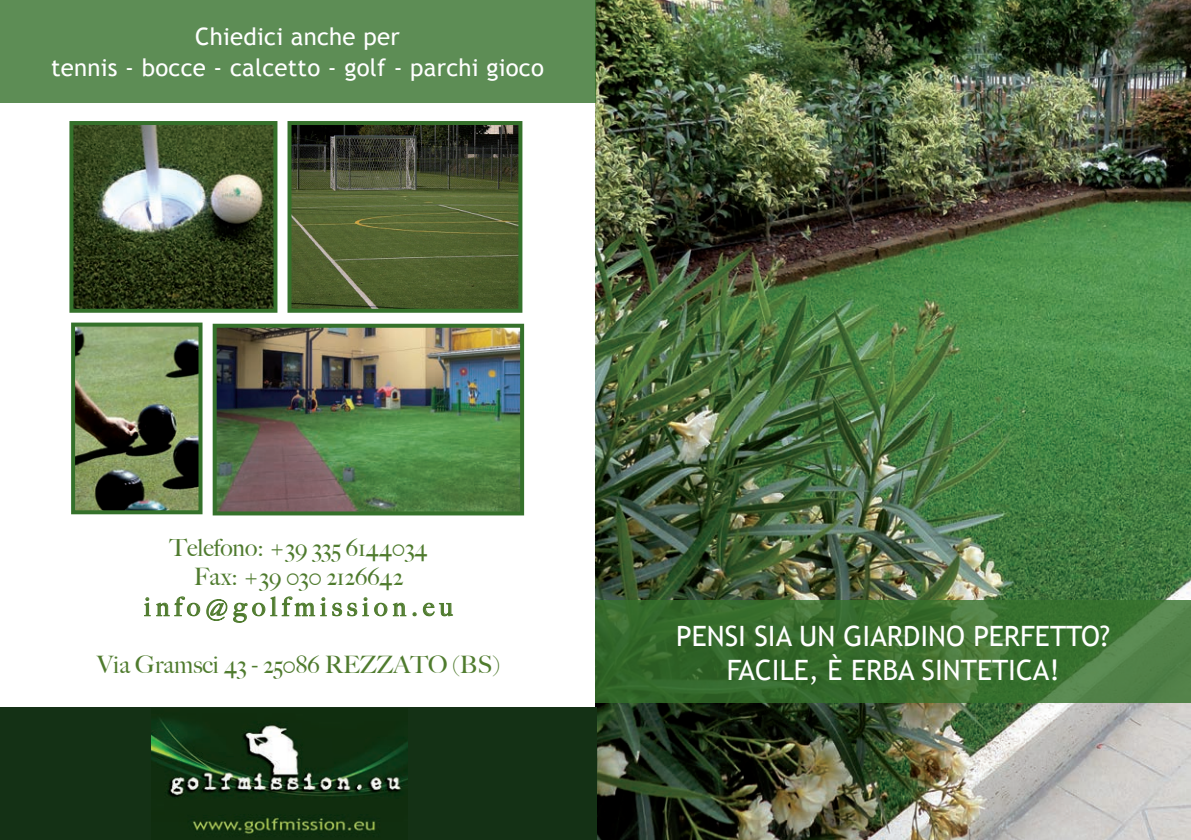
<style>
.page{position:relative;width:1191px;height:840px;background:#fff}
.page>*{position:absolute;margin:0;border:0;box-sizing:border-box;transform-origin:0 0}
.t1{font:28px "Trebuchet MS";color:#fff}
.t2{font:500 26px "Big Caslon";letter-spacing:.2em;color:#4f7b2e}
.t3{font:500 24px "Big Caslon";color:#4f7b2e}
.t4{font:24px "Trebuchet MS";letter-spacing:.01em;color:#fff}
</style>
<div class="page">
<img style="left:595px;top:0;width:596px;height:839px">
<svg style="left:595px;top:600px;width:596px;height:102px;background:#3b6f31"></svg>
<svg style="left:144px;top:596px;width:309px;height:27px"></svg>
<img style="left:292px;top:126px;width:225px;height:181px">
<div style="left:287px;top:121px;width:235px;height:191px;border:4px solid #35712b"></div>
<img style="left:74px;top:126px;width:198px;height:181px">
<div style="left:69px;top:121px;width:208px;height:191px;border:4px solid #35712b"></div>
<div style="left:0;top:0;width:595px;height:102px;background:#5d8d55"></div>
<img style="left:76px;top:327px;width:121px;height:182px">
<div style="left:71px;top:322px;width:131px;height:192px;border:4px solid #35712b"></div>
<img style="left:218px;top:328px;width:301px;height:182px">
<div style="left:213px;top:323px;width:311px;height:192px;border:4px solid #35712b"></div>
<div style="left:0;top:706px;width:596px;height:133px;background:#143115"></div>
<img style="left:151px;top:719px;width:256px;height:118px">
<p class="t4" style="left:195px;top:22px;width:206px">Chiedici anche per</p>
<p class="t4" style="left:51px;top:54px;width:494px">tennis - bocce - calcetto - golf - parchi gioco</p>
<p class="t3" style="left:169px;top:533px;width:260px">Telefono: +39 335 6144034</p>
<p class="t3" style="left:194px;top:561px;width:211px">Fax: +39 030 2126642</p>
<p class="t2" style="left:144px;top:591px;width:310px">info@golfmission.eu</p>
<p class="t3" style="left:97px;top:650px;width:404px">Via Gramsci 43 - 25086 REZZATO (BS)</p>
<p class="t1" style="left:676px;top:619px;width:435px">PENSI SIA UN GIARDINO PERFETTO?</p>
<p class="t1" style="left:727px;top:653px;width:334px">FACILE, È ERBA SINTETICA!</p>
</div>
